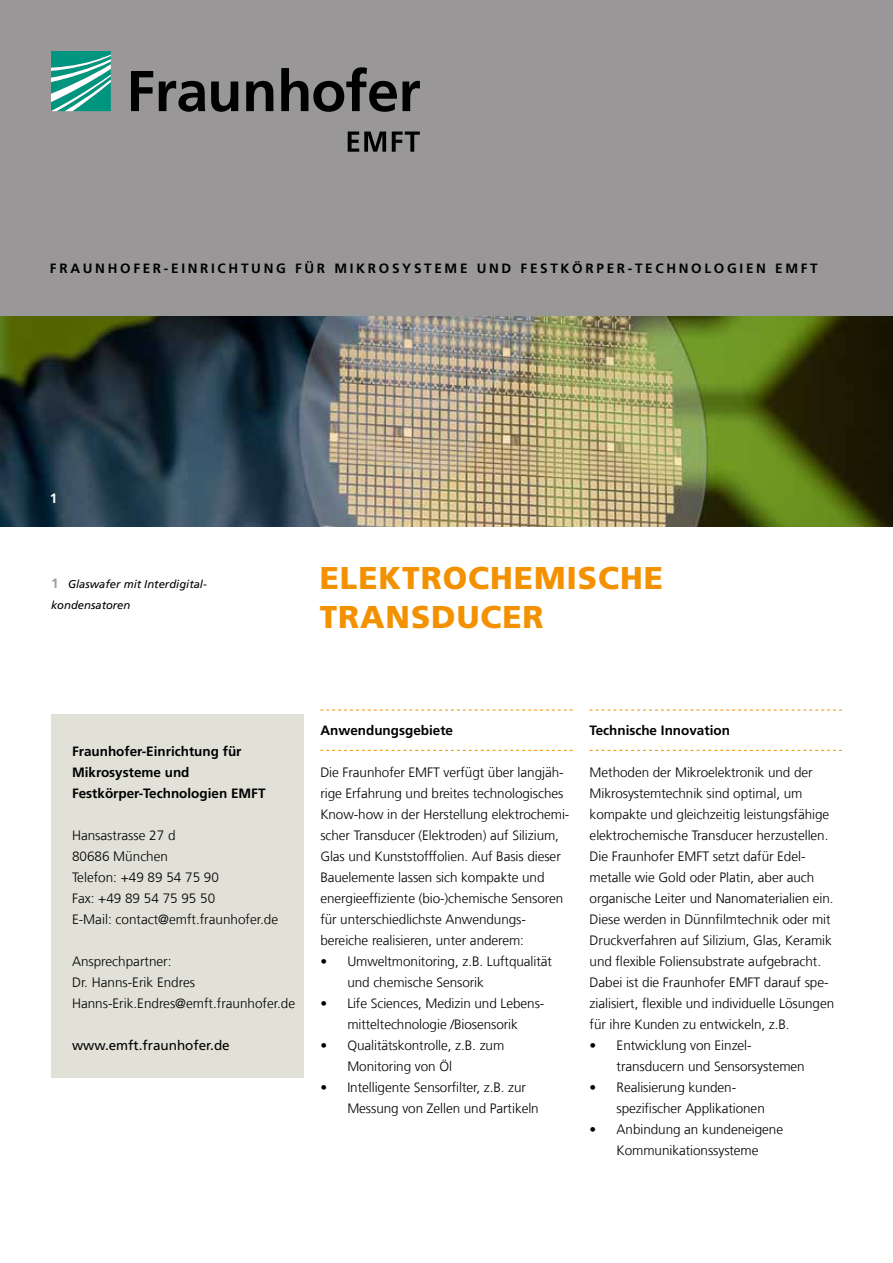
<style>
.page{position:relative;width:893px;height:1263px;background:#fff}
.page>*{position:absolute;margin:0;border:0;box-sizing:border-box;transform-origin:0 0}
.t1{font:900 31.5px/39px "Frutiger LT Com";letter-spacing:.03em;color:#f39100}
.t2{font:300 13.5px/21px "Frutiger LT Com";letter-spacing:-.005em;color:#000}
.t3{font:700 13.5px/21px "Frutiger LT Com";color:#000}
.t4{font:700 13.5px "Frutiger LT Com";letter-spacing:.2em;color:#000}
.t5{font:13.5px "Frutiger LT Com";color:#000}
.t6{font:700 13.5px "Frutiger LT Com";color:#fff}
.t7{font:italic 11.25px/21px "Frutiger LT Com";color:#000}
.s1{font-weight:700;font-style:normal;font-size:13.5px;color:#9c9d9d}
</style>
<div class="page">
<img style="left:0;top:315px;width:893px;height:212px">
<div style="left:0;top:0;width:893px;height:315px;background:#999797"></div>
<svg style="left:320px;top:710px;width:253px;height:1px"></svg>
<svg style="left:320px;top:750px;width:253px;height:1px"></svg>
<svg style="left:590px;top:710px;width:252px;height:1px"></svg>
<svg style="left:590px;top:750px;width:252px;height:1px"></svg>
<div style="left:51px;top:714px;width:252px;height:364px;background:#e2e1d8"></div>
<svg style="left:51px;top:51px;width:60px;height:60px;background:#49b1a2"></svg>
<svg style="left:131px;top:67px;width:289px;height:45px"></svg>
<svg style="left:348px;top:132px;width:38px;height:20px"></svg>
<svg style="left:392px;top:132px;width:28px;height:20px"></svg>
<p class="t4" style="left:50px;top:260px;width:396px">FRAUNHOFER-Einr ich tun g f ür Mikro systeme</p>
<p class="t4" style="left:477px;top:260px;width:202px">un d Fe stkör per -Te chno</p>
<p class="t3" style="left:704px;top:258px;width:52px">lo gien</p>
<p class="t3" style="left:775px;top:258px;width:44px">EMFT</p>
<p class="t6" style="left:50px;top:491px;width:9px">1</p>
<p class="t7" style="left:51px;top:574px;width:157px"><span class="s1">1</span> Glaswafer mit Interdigital&shy;kondensatoren</p>
<h1 class="t1" style="left:320px;top:558px;width:341px">ELEKTROCHEMISCHE<br>TRANSDUCER</h1>
<p class="t3" style="left:72px;top:741px;width:195px">Fraunhofer-Einrichtung für<br>Mikrosysteme und<br>Festkörper-Technologien EMFT</p>
<p class="t2" style="left:72px;top:825px;width:208px">Hansastrasse 27 d<br>80686 München<br>Telefon: +49 89 54 75 90<br>Fax: +49 89 54 75 95 50<br>E-Mail: contact@emft.fraunhofer.de</p>
<p class="t2" style="left:72px;top:951px;width:225px">Ansprechpartner:<br>Dr. Hanns-Erik Endres<br>Hanns-Erik.Endres@emft.fraunhofer.de</p>
<p class="t5" style="left:72px;top:1037px;width:159px">www.emft.fraunhofer.de</p>
<p class="t3" style="left:320px;top:720px;width:134px">Anwendungsgebiete</p>
<p class="t2" style="left:320px;top:762px;width:251px">Die Fraunhofer EMFT verfügt über langjäh&shy;rige Erfahrung und breites technologisches Know-how in der Herstellung elektrochemi&shy;scher Transducer (Elektroden) auf Silizium, Glas und Kunststofffolien. Auf Basis dieser Bauelemente lassen sich kompakte und energieeffiziente (bio-)chemische Sensoren für unterschiedlichste Anwendungs&shy;bereiche realisieren, unter anderem:</p>
<p class="t2" style="left:347px;top:951px;width:206px;text-indent:-27px">• Umweltmonitoring, z.B. Luftqualität und chemische Sensorik</p>
<p class="t2" style="left:320px;top:993px;width:226px;text-align:center">• Life Sciences, Medizin und Lebens&shy;mitteltechnologie /Biosensorik</p>
<p class="t2" style="left:347px;top:1035px;width:158px;text-indent:-27px">• Qualitätskontrolle, z.B. zum<br>Monitoring von Öl</p>
<p class="t2" style="left:347px;top:1077px;width:193px;text-indent:-27px">• Intelligente Sensorfilter, z.B. zur<br>Messung von Zellen und Partikeln</p>
<p class="t3" style="left:590px;top:720px;width:142px">Technische Innovation</p>
<p class="t2" style="left:590px;top:762px;width:246px">Methoden der Mikroelektronik und der Mikrosystemtechnik sind optimal, um kompakte und gleichzeitig leistungsfähige elektrochemische Transducer herzustellen.<br>Die Fraunhofer EMFT setzt dafür Edel&shy;metalle wie Gold oder Platin, aber auch organische Leiter und Nanomaterialien ein.<br>Diese werden in Dünnfilmtechnik oder mit Druckverfahren auf Silizium, Glas, Keramik und flexible Foliensubstrate aufgebracht.<br>Dabei ist die Fraunhofer EMFT darauf spe&shy;zialisiert, flexible und individuelle Lösungen für ihre Kunden zu entwickeln, z.B.</p>
<p class="t2" style="left:617px;top:1035px;width:190px;text-indent:-27px">• Entwicklung von Einzel&shy;transducern und Sensorsystemen</p>
<p class="t2" style="left:617px;top:1077px;width:150px;text-indent:-27px">• Realisierung kunden&shy;spezifischer Applikationen</p>
<p class="t2" style="left:590px;top:1119px;width:195px;text-align:center">• Anbindung an kundeneigene<br>Kommunikationssysteme</p>
</div>
